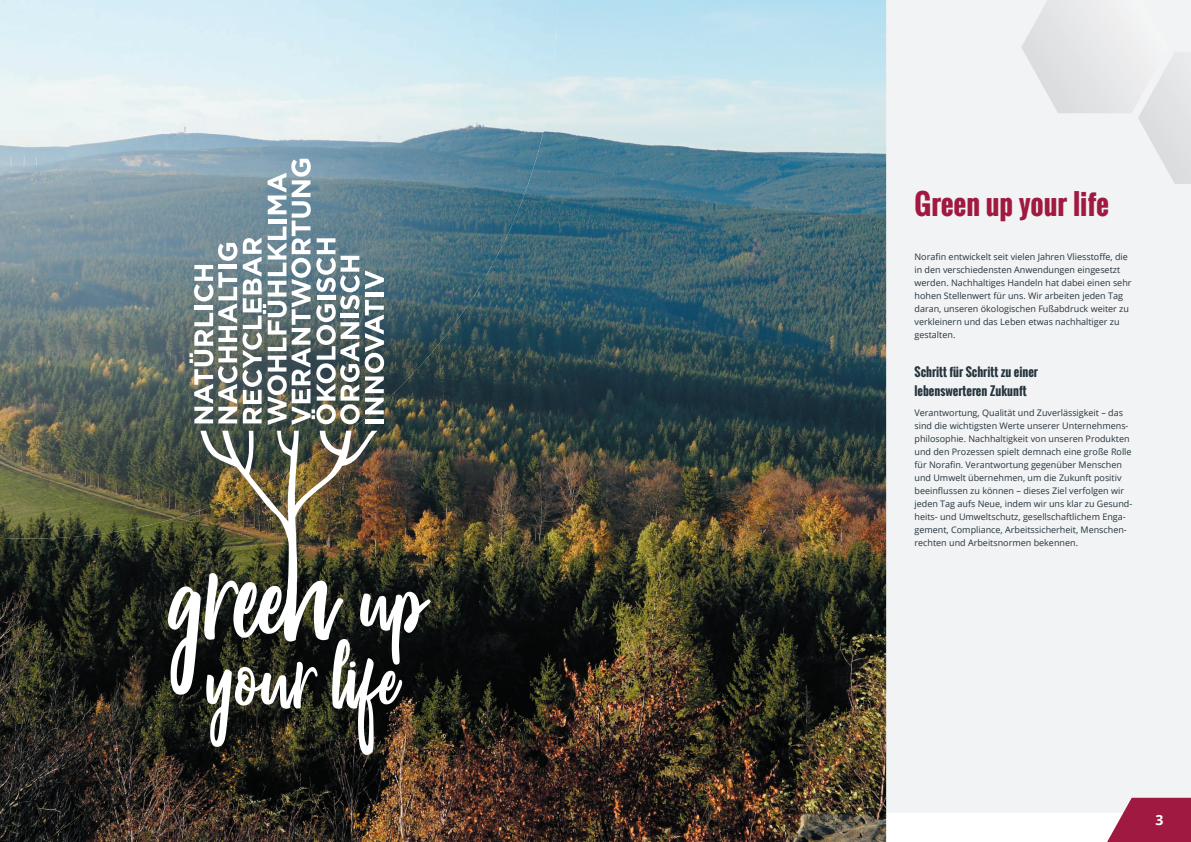
<style>
.page{position:relative;width:1191px;height:842px;background:#fff}
.page>*{position:absolute;margin:0;border:0;box-sizing:border-box;transform-origin:0 0}
.t1{font:700 28px "Oswald";color:#a01941}
.t2{font:700 14px "Open Sans";color:#fff}
.t3{font:700 12px/19px "Oswald";color:#24343d}
.t4{font:9px/13px "Open Sans";color:#24343d}
</style>
<div class="page">
<div style="left:0;top:0;width:1191px;height:814px;background:#f2f3f4"></div>
<svg style="left:1021px;top:0;width:170px;height:184px"></svg>
<svg style="left:1107px;top:798px;width:84px;height:44px;background:#ac395c"></svg>
<img style="left:0;top:0;width:886px;height:842px">
<img style="left:0;top:0;width:557px;height:215px">
<img style="left:0;top:215px;width:278px;height:216px">
<img style="left:392px;top:215px;width:61px;height:180px">
<img style="left:452px;top:215px;width:64px;height:72px">
<img style="left:452px;top:287px;width:27px;height:40px">
<img style="left:278px;top:425px;width:105px;height:6px">
<img style="left:0;top:431px;width:168px;height:108px">
<img style="left:168px;top:431px;width:263px;height:324px">
<svg style="left:189px;top:159px;width:203px;height:266px"></svg>
<h1 class="t1" style="left:914px;top:183px;width:196px">Green up your life</h1>
<p class="t4" style="left:914px;top:250px;width:218px">Norafin entwickelt seit vielen Jahren Vliesstoffe, die in den verschiedensten Anwendungen eingesetzt werden. Nachhaltiges Handeln hat dabei einen sehr hohen Stellenwert für uns. Wir arbeiten jeden Tag daran, unseren ökologischen Fußabdruck weiter zu verkleinern und das Leben etwas nachhaltiger zu gestalten.</p>
<h3 class="t3" style="left:914px;top:362px;width:125px">Schritt für Schritt zu einer lebenswerteren Zukunft</h3>
<p class="t4" style="left:914px;top:406px;width:219px">Verantwortung, Qualität und Zuverlässigkeit – das sind die wichtigsten Werte unserer Unternehmens&shy;philosophie. Nachhaltigkeit von unseren Produkten und den Prozessen spielt demnach eine große Rolle für Norafin. Verantwortung gegenüber Menschen und Umwelt übernehmen, um die Zukunft positiv beeinflussen zu können – dieses Ziel verfolgen wir jeden Tag aufs Neue, indem wir uns klar zu Gesund&shy;heits- und Umweltschutz, gesellschaftlichem Enga&shy;gement, Compliance, Arbeitssicherheit, Menschen&shy;rechten und Arbeitsnormen bekennen.</p>
<h2 class="t2" style="left:1155px;top:810px;width:9px">3</h2>
</div>
